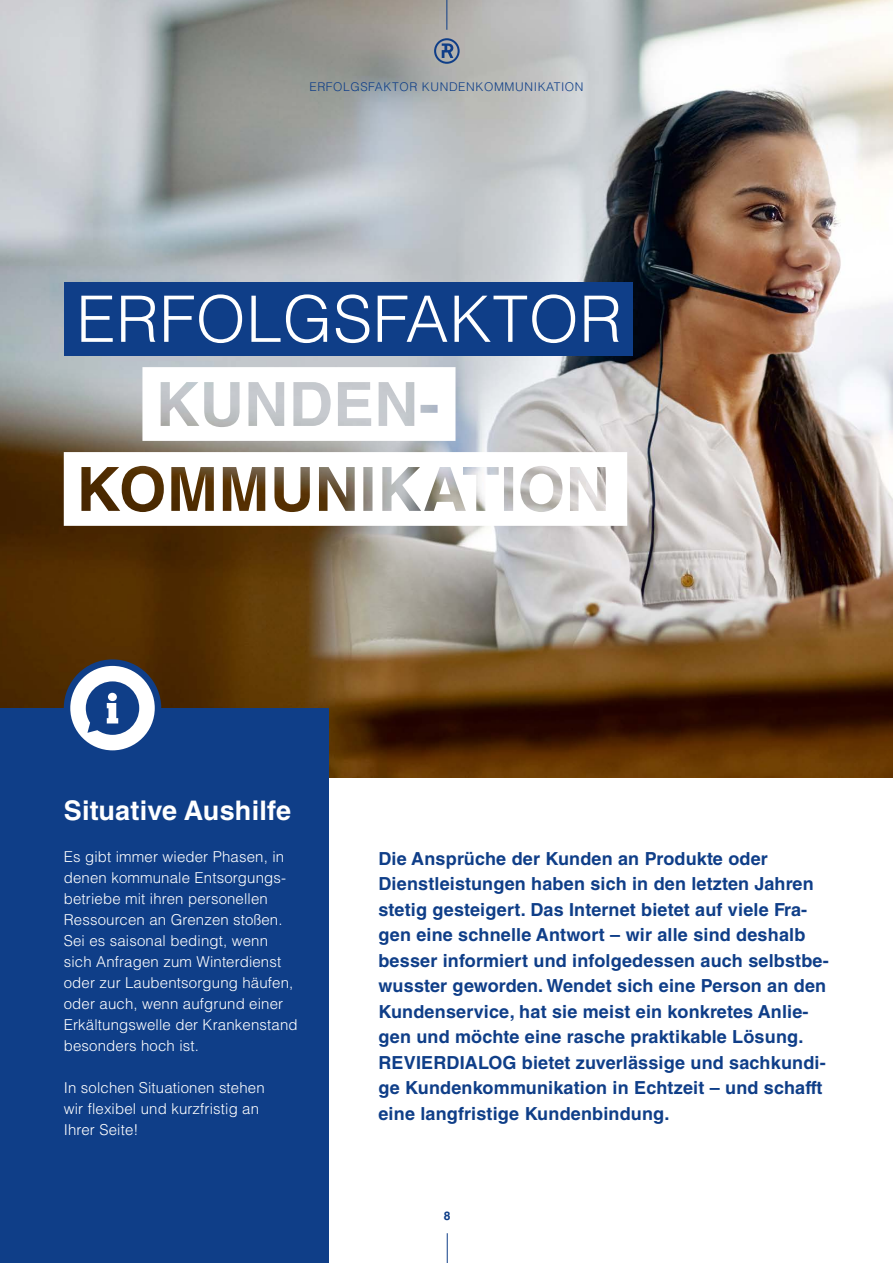
<style>
.page{position:relative;width:893px;height:1263px;background:#fff}
.page>*{position:absolute;margin:0;border:0;box-sizing:border-box;transform-origin:0 0}
.t1{font:300 64.05px "Helvetica LT Std";letter-spacing:.01em;color:#fff}
.t2{font:700 27px "Helvetica LT Std";letter-spacing:.01em;color:#fff}
.t3{font:700 18px/25.5px "Helvetica LT Std";letter-spacing:.01em;color:#0f3e88}
.t4{font:300 15px/21px "Helvetica LT Std";letter-spacing:.01em;color:#fff}
.t5{font:300 12px "Helvetica LT Std";letter-spacing:.05em;color:#0f3e88}
.t6{font:700 12px "Helvetica LT Std";color:#0f3e88}
</style>
<div class="page">
<img style="left:0;top:0;width:893px;height:778px">
<svg style="left:434px;top:38px;width:26px;height:26px"></svg>
<hr style="left:446px;top:0;width:1px;height:30px;background:#0f3e88">
<hr style="left:447px;top:1233px;width:1px;height:30px;background:#0f3e88">
<div style="left:0;top:708px;width:328px;height:555px;background:#0f3e88"></div>
<svg style="left:67px;top:663px;width:91px;height:91px;fill:#fff"></svg>
<div style="left:64px;top:659px;width:97px;height:98px;border:6px solid #0f3e88;border-radius:50%"></div>
<svg style="left:86px;top:681px;width:53px;height:54px"></svg>
<div style="left:64px;top:282px;width:569px;height:74px;background:#0f3e88"></div>
<svg style="left:142px;top:367px;width:313px;height:74px"></svg>
<svg style="left:64px;top:452px;width:563px;height:74px"></svg>
<p class="t5" style="left:309px;top:79px;width:276px">ERFOLGSFAKTOR KUNDENKOMMUNIKATION</p>
<p class="t1" style="left:76px;top:279px;width:547px">ERFOLGSFAKTOR</p>
<p class="t2" style="left:64px;top:794px;width:229px">Situative Aushilfe</p>
<p class="t4" style="left:64px;top:846px;width:235px">Es gibt immer wieder Phasen, in denen kommunale Entsorgungs&shy;betriebe mit ihren personellen<br>Ressourcen an Grenzen stoßen.<br>Sei es saisonal bedingt, wenn sich Anfragen zum Winterdienst oder zur Laubentsorgung häufen, oder auch, wenn aufgrund einer<br>Erkältungswelle der Krankenstand besonders hoch ist.</p>
<p class="t4" style="left:64px;top:1077px;width:202px">In solchen Situationen stehen wir flexibel und kurzfristig an<br>Ihrer Seite!</p>
<p class="t3" style="left:378px;top:845px;width:452px">Die Ansprüche der Kunden an Produkte oder Dienstleistungen haben sich in den letzten Jahren stetig gesteigert. Das Internet bietet auf viele Fra&shy;gen eine schnelle Antwort – wir alle sind deshalb besser informiert und infolgedessen auch selbstbe&shy;wusster geworden. Wendet sich eine Person an den Kundenservice, hat sie meist ein konkretes Anlie&shy;gen und möchte eine rasche praktikable Lösung.<br>REVIERDIALOG bietet zuverlässige und sachkundi&shy;ge Kundenkommunikation in Echtzeit – und schafft eine langfristige Kundenbindung.</p>
<p class="t6" style="left:444px;top:1208px;width:8px">8</p>
</div>
